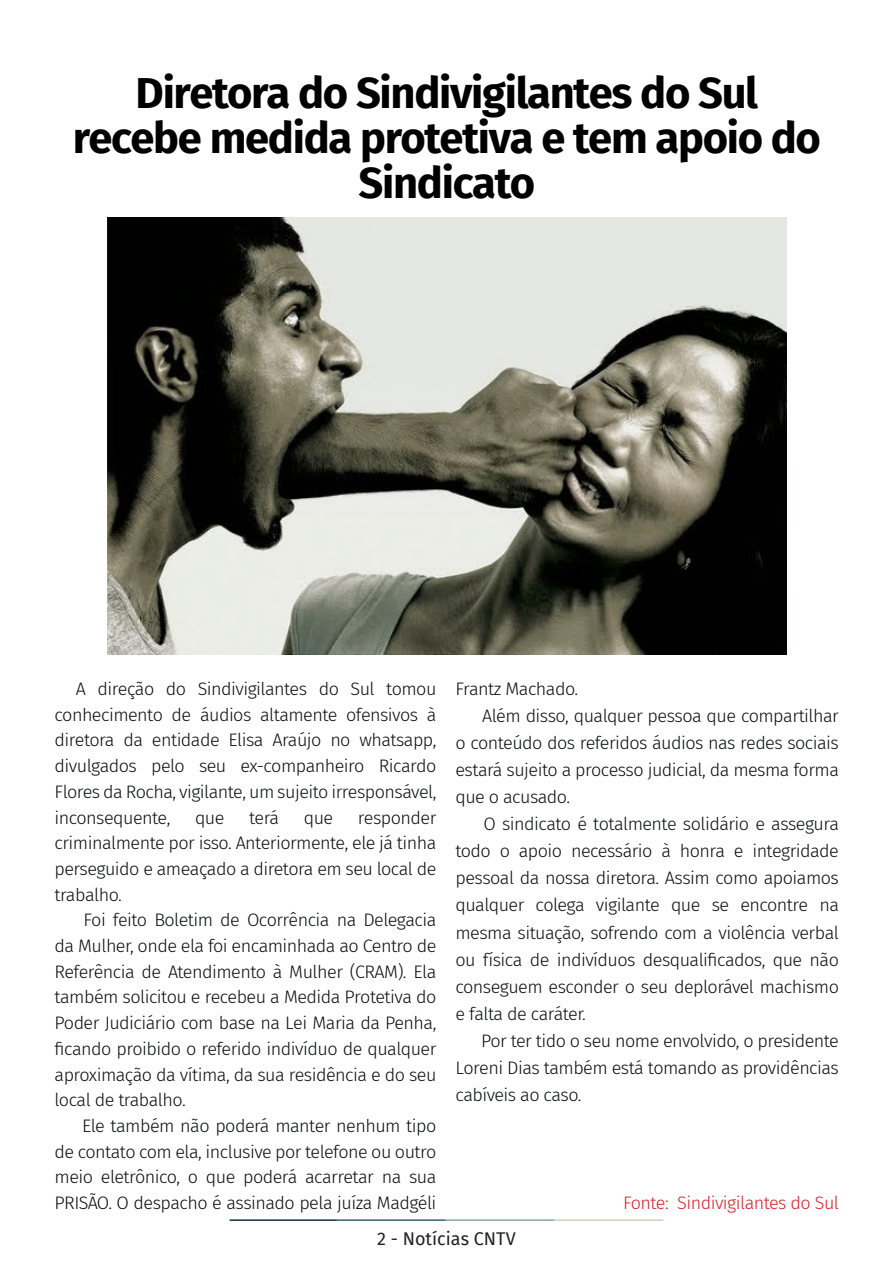
<style>
.page{position:relative;width:893px;height:1263px;background:#fff}
.page>*{position:absolute;margin:0;border:0;box-sizing:border-box;transform-origin:0 0}
.t1{font:700 43.5px/45px "Fira Sans";letter-spacing:-.03em;color:#000001;text-align:center}
.t2{font:300 18px/25.7px "Fira Sans";letter-spacing:-.03em;color:#080d0b;text-align:justify}
.t3{font:300 18px "Fira Sans";letter-spacing:-.03em;color:#d1232a}
.t4{font:18px "Fira Sans";color:#231f20}
</style>
<div class="page">
<hr style="left:230px;top:1219px;width:107px;height:2px;background:#0e323f">
<hr style="left:337px;top:1219px;width:109px;height:2px;background:#3a5f6d">
<hr style="left:446px;top:1219px;width:109px;height:2px;background:#87a59a">
<hr style="left:555px;top:1219px;width:108px;height:2px;background:#c6d5b7">
<img style="left:107px;top:218px;width:679px;height:437px">
<p class="t1" style="left:73px;top:67px;width:750px">Diretora do Sindivigilantes do Sul recebe medida protetiva e tem apoio do<br>Sindicato</p>
<p class="t2" style="left:55px;top:676px;width:383px;text-indent:21px">A direção do Sindivigilantes do Sul tomou conhecimento de áudios altamente ofensivos à diretora da entidade Elisa Araújo no whatsapp, divulgados pelo seu ex-companheiro Ricardo Flores da Rocha, vigilante, um sujeito irresponsável, inconsequente,</p>
<p class="t2" style="left:195px;top:804px;width:31px">que</p>
<p class="t2" style="left:249px;top:804px;width:32px">terá</p>
<p class="t2" style="left:304px;top:804px;width:31px">que</p>
<p class="t2" style="left:55px;top:804px;width:383px;text-indent:303px">responder criminalmente por isso. Anteriormente, ele já tinha perseguido e ameaçado a diretora em seu local de trabalho.</p>
<p class="t2" style="left:55px;top:907px;width:383px;text-indent:29px">Foi feito Boletim de Ocorrência na Delegacia da Mulher, onde ela foi encaminhada ao Centro de Referência de Atendimento à Mulher (CRAM). Ela também solicitou e recebeu a Medida Protetiva do Poder Judiciário com base na Lei Maria da Penha, ficando proibido o referido indivíduo de qualquer aproximação da vítima, da sua residência e do seu local de trabalho.</p>
<p class="t2" style="left:55px;top:1113px;width:383px;text-indent:28px">Ele também não poderá manter nenhum tipo de contato com ela, inclusive por telefone ou outro meio eletrônico, o que poderá acarretar na sua PRISÃO. O despacho é assinado pela juíza Madgéli</p>
<p class="t2" style="left:455px;top:676px;width:124px">Frantz Machado.</p>
<p class="t2" style="left:455px;top:702px;width:385px;line-height:27px;text-indent:27px">Além disso, qualquer pessoa que compartilhar o conteúdo dos referidos áudios nas redes sociais estará sujeito a processo judicial, da mesma forma que o acusado.</p>
<p class="t2" style="left:455px;top:810px;width:385px;line-height:27px;text-indent:28px">O sindicato é totalmente solidário e assegura todo o apoio necessário à honra e integridade pessoal da nossa diretora. Assim como apoiamos qualquer colega vigilante que se encontre na mesma situação, sofrendo com a violência verbal ou física de indivíduos desqualificados, que não conseguem esconder o seu deplorável machismo e falta de caráter.</p>
<p class="t2" style="left:455px;top:1027px;width:385px;line-height:27px;text-indent:26px">Por ter tido o seu nome envolvido, o presidente Loreni Dias também está tomando as providências cabíveis ao caso.</p>
<p class="t3" style="left:623px;top:1190px;width:217px">Fonte: Sindivigilantes do Sul</p>
<p class="t4" style="left:377px;top:1225px;width:140px">2 - Notícias CNTV</p>
</div>
